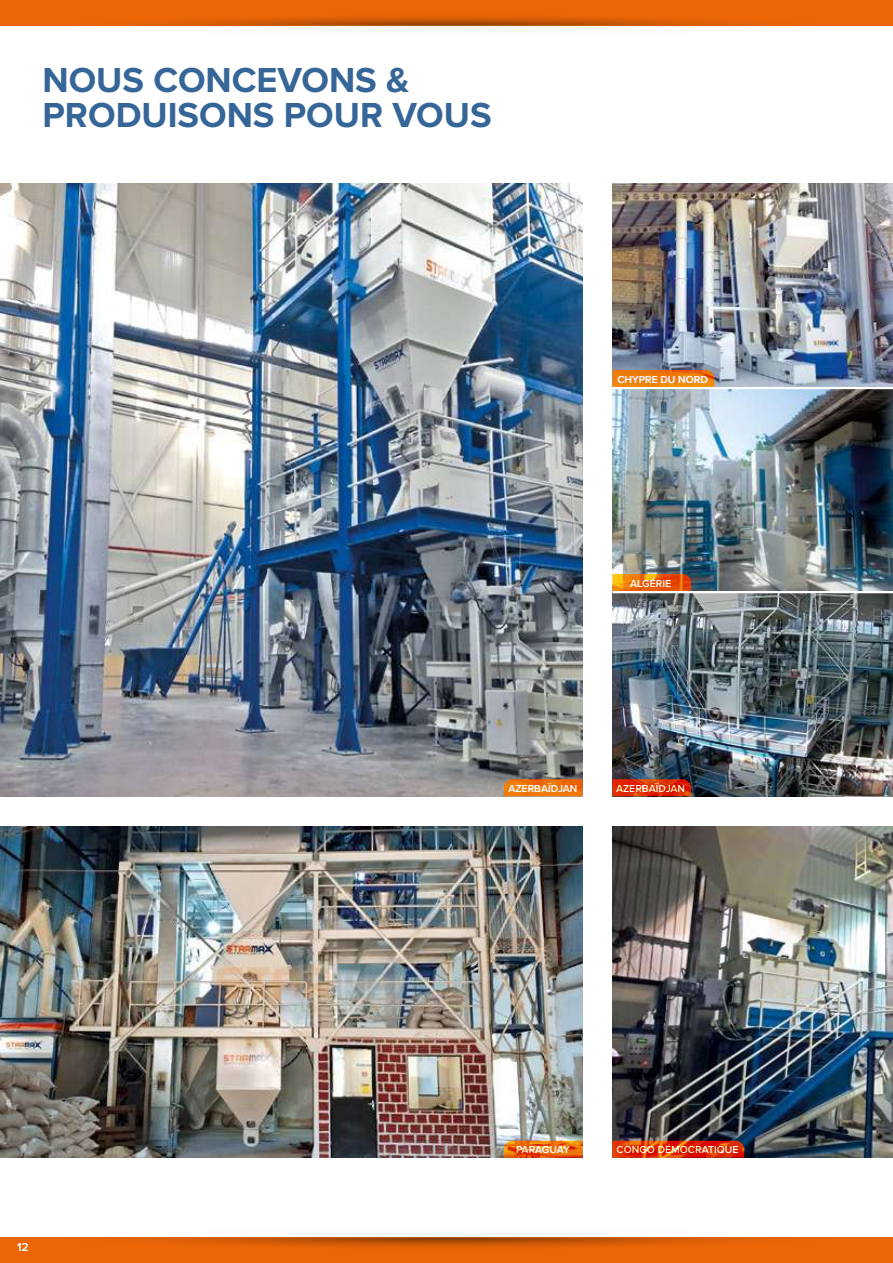
<style>
.page{position:relative;width:893px;height:1263px;background:#fff}
.page>*{position:absolute;margin:0;border:0;box-sizing:border-box;transform-origin:0 0}
.t1{font:700 36px/34.5px "Proxima Nova";color:#366598}
.t2{font:600 12px "Proxima Nova";color:#fff}
.t3{font:600 10.5px "Proxima Nova";color:#fff}
.t4{font:600 10.5px "Proxima Nova";letter-spacing:-.03em;color:#fff}
</style>
<div class="page">
<div style="left:0;top:1237px;width:893px;height:26px;background:#ec6608"></div>
<div style="left:0;top:0;width:893px;height:26px;background:#ec6608"></div>
<svg style="left:151px;top:1238px;width:592px;height:9px"></svg>
<hr style="left:80px;top:1237px;width:732px;height:1px;background:#fff">
<svg style="left:151px;top:17px;width:592px;height:9px"></svg>
<img style="left:0;top:184px;width:583px;height:612px">
<img style="left:0;top:826px;width:583px;height:332px">
<img style="left:612px;top:826px;width:281px;height:332px">
<img style="left:612px;top:184px;width:281px;height:612px">
<hr style="left:612px;top:591px;width:281px;height:2px;background:#fff">
<hr style="left:612px;top:387px;width:281px;height:2px;background:#fff">
<svg style="left:612px;top:779px;width:79px;height:17px"></svg>
<svg style="left:504px;top:779px;width:79px;height:17px"></svg>
<svg style="left:612px;top:574px;width:79px;height:17px"></svg>
<svg style="left:612px;top:370px;width:102px;height:17px;background:#ed7e0d"></svg>
<svg style="left:504px;top:1141px;width:79px;height:17px"></svg>
<svg style="left:612px;top:1141px;width:132px;height:17px;background:#dd2f05"></svg>
<h1 class="t1" style="left:43px;top:62px;width:451px">NOUS CONCEVONS &amp;<br>PRODUISONS POUR VOUS</h1>
<p class="t3" style="left:617px;top:371px;width:92px">CHYPRE DU NORD</p>
<p class="t3" style="left:630px;top:575px;width:43px">ALGÉRIE</p>
<p class="t3" style="left:508px;top:780px;width:71px">AZERBAÏDJAN</p>
<p class="t3" style="left:616px;top:780px;width:71px">AZERBAÏDJAN</p>
<p class="t2" style="left:17px;top:1238px;width:13px">12</p>
<p class="t4" style="left:516px;top:1142px;width:55px">PARAGUAY</p>
<p class="t3" style="left:617px;top:1142px;width:123px">CONGO DÉMOCRATIQUE</p>
</div>
